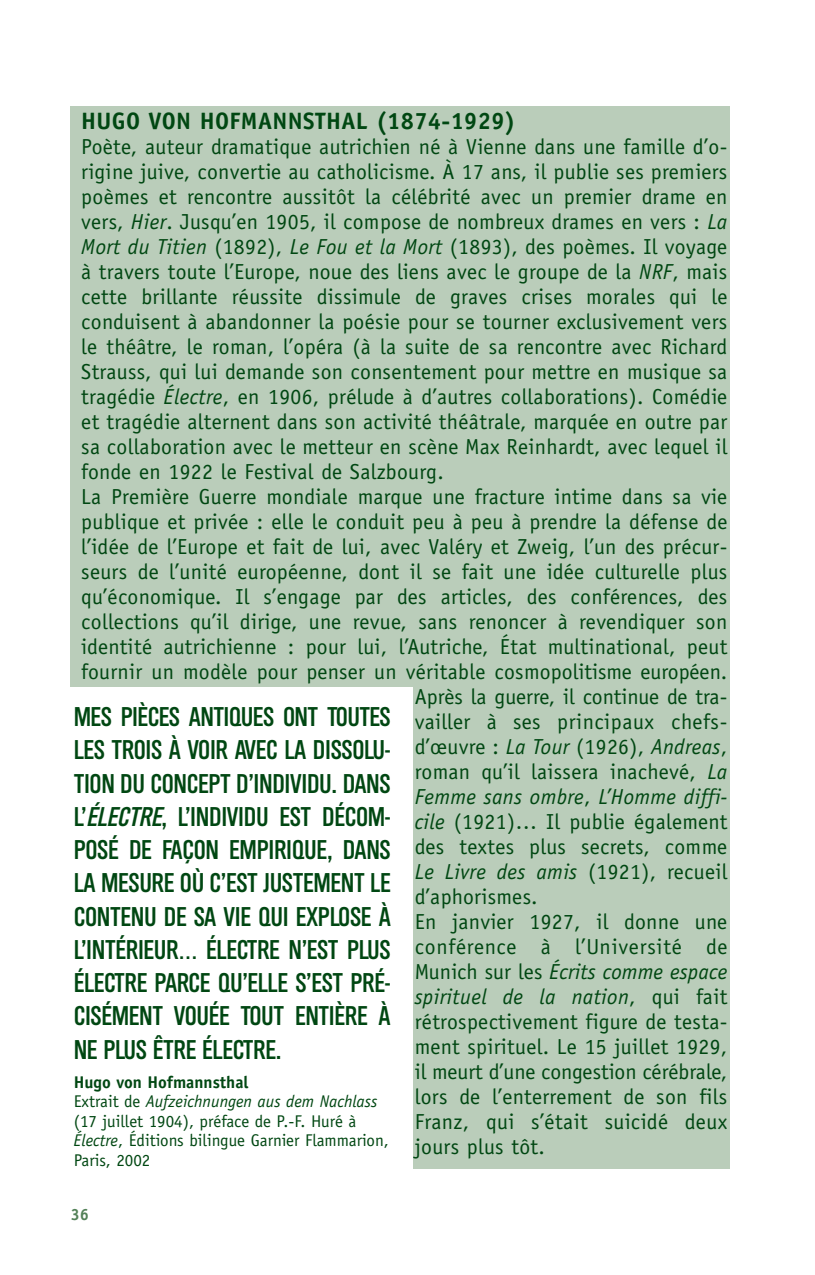
<style>
.page{position:relative;width:815px;height:1275px;background:#fff}
.page>*{position:absolute;margin:0;border:0;box-sizing:border-box;transform-origin:0 0}
.t1{font:26px/33.2px "Cg Alpin Gth No 3";letter-spacing:-.01em;color:#004712;text-align:justify}
.t2{font:700 23.75px "Officina Sans";letter-spacing:.015em;color:#004712}
.t3{font:21.75px "Officina Sans";letter-spacing:.015em;color:#004712}
.t4{font:italic 21.75px "Officina Sans";letter-spacing:.015em;color:#004712}
.t5{font:21.75px "Officina Sans";letter-spacing:.035em;color:#004712}
.t6{font:17px/19.5px "Officina Sans";color:#004712}
.t7{font:700 16.25px "Officina Serif";color:#538158}
.s1{font-style:italic}
.s2{font-style:normal}
.s3{font-weight:700}
</style>
<div class="page">
<div style="left:71px;top:106px;width:659px;height:1063px;background:#bacdba"></div>
<div style="left:64px;top:687px;width:348px;height:482px;background:#fff"></div>
<p class="t2" style="left:81px;top:112px;width:436px">HUGO VON HOFMANNSTHAL (1874-1929)</p>
<p class="t3" style="left:81px;top:139px;width:648px">Poète, auteur dramatique autrichien né à Vienne dans une famille d’o-</p>
<p class="t3" style="left:81px;top:164px;width:648px">rigine juive, convertie au catholicisme. À 17 ans, il publie ses premiers</p>
<p class="t3" style="left:81px;top:189px;width:648px">poèmes et rencontre aussitôt la célébrité avec un premier drame en</p>
<p class="t3" style="left:81px;top:214px;width:648px">vers, <span class="s1">Hier</span>. Jusqu’en 1905, il compose de nombreux drames en vers : <span class="s1">La</span></p>
<p class="t3" style="left:81px;top:239px;width:648px"><span class="s1">Mort du Titien</span> (1892), <span class="s1">Le Fou et la Mort</span> (1893), des poèmes. Il voyage</p>
<p class="t3" style="left:81px;top:264px;width:648px">à travers toute l’Europe, noue des liens avec le groupe de la <span class="s1">NRF</span>, mais</p>
<p class="t3" style="left:81px;top:289px;width:648px">cette brillante réussite dissimule de graves crises morales qui le</p>
<p class="t3" style="left:81px;top:314px;width:648px">conduisent à abandonner la poésie pour se tourner exclusivement vers</p>
<p class="t3" style="left:81px;top:339px;width:648px">le théâtre, le roman, l’opéra (à la suite de sa rencontre avec Richard</p>
<p class="t3" style="left:81px;top:364px;width:648px">Strauss, qui lui demande son consentement pour mettre en musique sa</p>
<p class="t3" style="left:81px;top:388px;width:648px">tragédie <span class="s1">Électre</span>, en 1906, prélude à d’autres collaborations). Comédie</p>
<p class="t3" style="left:81px;top:413px;width:648px">et tragédie alternent dans son activité théâtrale, marquée en outre par</p>
<p class="t3" style="left:81px;top:438px;width:648px">sa collaboration avec le metteur en scène Max Reinhardt, avec lequel il</p>
<p class="t3" style="left:81px;top:463px;width:364px">fonde en 1922 le Festival de Salzbourg.</p>
<p class="t3" style="left:81px;top:488px;width:648px">La Première Guerre mondiale marque une fracture intime dans sa vie</p>
<p class="t3" style="left:81px;top:513px;width:648px">publique et privée : elle le conduit peu à peu à prendre la défense de</p>
<p class="t3" style="left:81px;top:538px;width:648px">l’idée de l’Europe et fait de lui, avec Valéry et Zweig, l’un des précur-</p>
<p class="t3" style="left:81px;top:563px;width:648px">seurs de l’unité européenne, dont il se fait une idée culturelle plus</p>
<p class="t3" style="left:81px;top:588px;width:648px">qu’économique. Il s’engage par des articles, des conférences, des</p>
<p class="t3" style="left:81px;top:613px;width:648px">collections qu’il dirige, une revue, sans renoncer à revendiquer son</p>
<p class="t3" style="left:81px;top:638px;width:648px">identité autrichienne : pour lui, l’Autriche, État multinational, peut</p>
<p class="t3" style="left:81px;top:663px;width:648px">fournir un modèle pour penser un véritable cosmopolitisme européen.</p>
<p class="t3" style="left:415px;top:688px;width:314px">Après la guerre, il continue de tra-</p>
<p class="t3" style="left:415px;top:713px;width:314px">vailler à ses principaux chefs-</p>
<p class="t3" style="left:415px;top:738px;width:314px">d’œuvre : <span class="s1">La Tour</span> (1926), <span class="s1">Andreas</span>,</p>
<p class="t3" style="left:415px;top:763px;width:314px">roman qu’il laissera inachevé, <span class="s1">La</span></p>
<p class="t4" style="left:415px;top:788px;width:314px">Femme sans ombre<span class="s2">,</span> L’Homme diffi-</p>
<p class="t3" style="left:415px;top:813px;width:314px"><span class="s1">cile</span> (1921)… Il publie également</p>
<p class="t3" style="left:415px;top:838px;width:314px">des textes plus secrets, comme</p>
<p class="t4" style="left:415px;top:863px;width:314px">Le Livre des amis <span class="s2">(1921), recueil</span></p>
<p class="t3" style="left:415px;top:888px;width:124px">d’aphorismes.</p>
<p class="t3" style="left:415px;top:913px;width:314px">En janvier 1927, il donne une</p>
<p class="t5" style="left:415px;top:938px;width:314px">conférence à l’Université de</p>
<p class="t4" style="left:415px;top:963px;width:314px"><span class="s2">Munich sur les</span> Écrits comme espace</p>
<p class="t4" style="left:415px;top:988px;width:314px">spirituel de la nation<span class="s2">, qui fait</span></p>
<p class="t3" style="left:415px;top:1013px;width:314px">rétrospectivement figure de testa-</p>
<p class="t3" style="left:415px;top:1038px;width:314px">ment spirituel. Le 15 juillet 1929,</p>
<p class="t3" style="left:415px;top:1063px;width:314px">il meurt d’une congestion cérébrale,</p>
<p class="t3" style="left:415px;top:1088px;width:314px">lors de l’enterrement de son fils</p>
<p class="t3" style="left:415px;top:1113px;width:314px">Franz, qui s’était suicidé deux</p>
<p class="t3" style="left:415px;top:1138px;width:132px">jours plus tôt.</p>
<p class="t1" style="left:74px;top:703px;width:319px">MES PIÈCES ANTIQUES ONT TOUTES LES TROIS À VOIR AVEC LA DISSOLU-TION DU CONCEPT D’INDIVIDU. DANS L’<span class="s1">ÉLECTRE</span>, L’INDIVIDU EST DÉCOM-POSÉ DE FAÇON EMPIRIQUE, DANS LA MESURE OÙ C’EST JUSTEMENT LE CONTENU DE SA VIE QUI EXPLOSE À L’INTÉRIEUR… ÉLECTRE N’EST PLUS ÉLECTRE PARCE QU’ELLE S’EST PRÉ-CISÉMENT VOUÉE TOUT ENTIÈRE À NE PLUS ÊTRE ÉLECTRE.</p>
<p class="t6" style="left:74px;top:1074px;width:317px"><span class="s3">Hugo von Hofmannsthal<br></span>Extrait de <span class="s1">Aufzeichnungen aus dem Nachlass </span>(17 juillet 1904), préface de P.-F. Huré à <span class="s1">Électre</span>, Éditions bilingue Garnier Flammarion, Paris, 2002</p>
<p class="t7" style="left:71px;top:1208px;width:20px">36</p>
</div>
